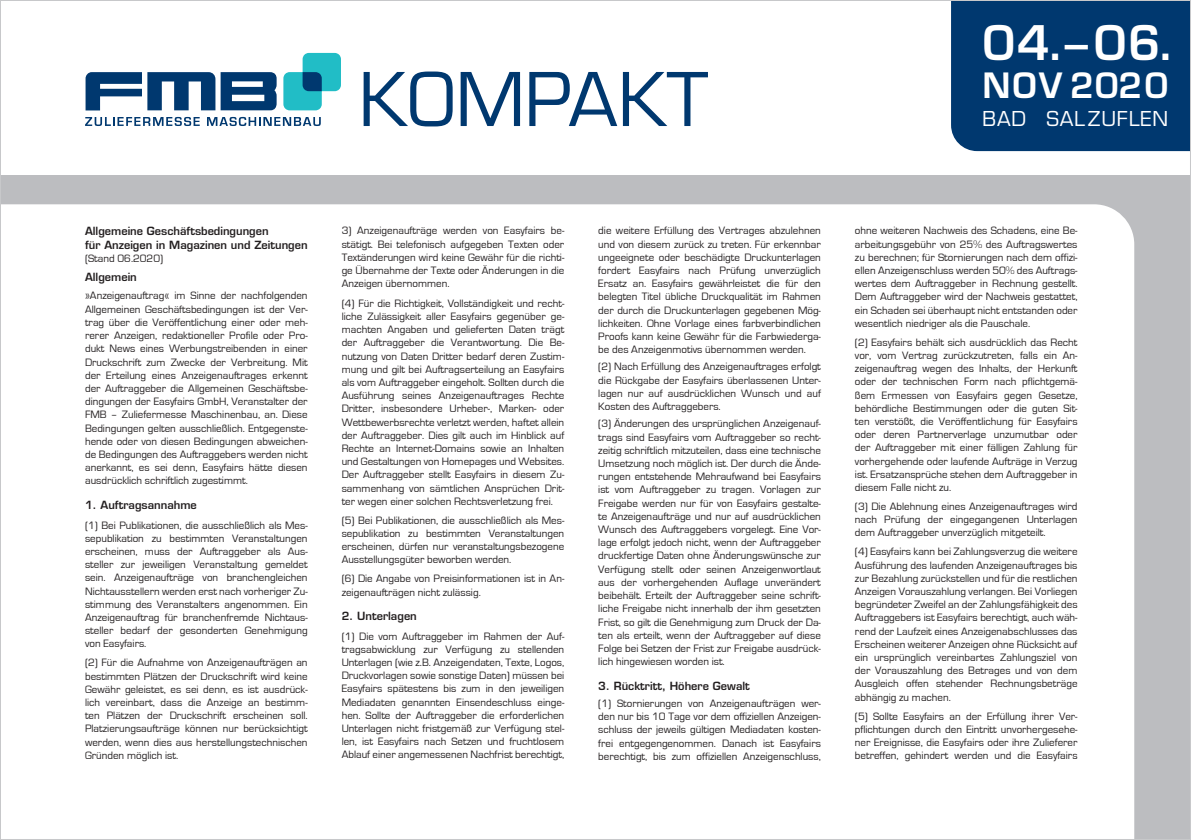
<style>
.page{position:relative;width:1191px;height:840px;background:#fff}
.page>*{position:absolute;margin:0;border:0;box-sizing:border-box;transform-origin:0 0}
.t1{font:72px "Eurostile LT Std";color:#00386f}
.t2{font:600 46.4px "Eurostile LT Std";color:#fff}
.t3{font:600 34px "Eurostile LT Std";letter-spacing:.05em;color:#fff}
.t4{font:20px "Eurostile LT Std";letter-spacing:.04em;color:#fff}
.t5{font:11px/13.2px "Eurostile";color:#231f20;text-align:justify}
.t6{font:600 11px/13.2px "Eurostile LT Std";color:#231f20}
</style>
<div class="page">
<div style="left:951px;top:2px;width:238px;height:149px;background:#00386f"></div>
<div style="left:0;top:176px;width:1191px;height:663px;background:#bcbdc0"></div>
<div style="left:2px;top:204px;width:1132px;height:633px;background:#fff"></div>
<svg style="left:283px;top:53px;width:58px;height:57px"></svg>
<svg style="left:86px;top:72px;width:129px;height:38px"></svg>
<svg style="left:221px;top:72px;width:56px;height:38px"></svg>
<svg style="left:85px;top:117px;width:115px;height:9px"></svg>
<svg style="left:207px;top:117px;width:114px;height:9px"></svg>
<h1 class="t1" style="left:358px;top:56px;width:351px">KOMPAKT</h1>
<h2 class="t2" style="left:982px;top:14px;width:194px">04.–06.</h2>
<h3 class="t3" style="left:982px;top:64px;width:187px">NOV 2020</h3>
<h3 class="t4" style="left:982px;top:107px;width:187px">BAD SALZUFLEN</h3>
<p class="t6" style="left:85px;top:224px;width:224px">Allgemeine Geschäftsbedingungen<br>für Anzeigen in Magazinen und Zeitungen</p>
<p class="t5" style="left:85px;top:251px;width:80px">(Stand 06.2020)</p>
<p class="t6" style="left:85px;top:270px;width:53px">Allgemein</p>
<p class="t5" style="left:85px;top:289px;width:224px">»Anzeigenauftrag« im Sinne der nachfolgenden Allgemeinen Geschäftsbedingungen ist der Ver&shy;trag über die Veröffentlichung einer oder meh&shy;rerer Anzeigen, redaktioneller Profile oder Pro&shy;dukt News eines Werbungstreibenden in einer Druckschrift zum Zwecke der Verbreitung. Mit der Erteilung eines Anzeigenauftrages erkennt der Auftraggeber die Allgemeinen Geschäftsbe&shy;dingungen der Easyfairs GmbH, Veranstalter der FMB – Zuliefermesse Maschinenbau, an. Diese Bedingungen gelten ausschließlich. Entgegenste&shy;hende oder von diesen Bedingungen abweichen&shy;de Bedingungen des Auftraggebers werden nicht anerkannt, es sei denn, Easyfairs hätte diesen ausdrücklich schriftlich zugestimmt.</p>
<p class="t6" style="left:85px;top:498px;width:113px">1. Auftragsannahme</p>
<p class="t5" style="left:85px;top:518px;width:224px">(1) Bei Publikationen, die ausschließlich als Mes&shy;sepublikation zu bestimmten Veranstaltungen erscheinen, muss der Auftraggeber als Aus&shy;steller zur jeweiligen Veranstaltung gemeldet sein. Anzeigenaufträge von branchengleichen Nichtausstellern werden erst nach vorheriger Zu&shy;stimmung des Veranstalters angenommen. Ein Anzeigenauftrag für branchenfremde Nichtaus&shy;steller bedarf der gesonderten Genehmigung von Easyfairs.</p>
<p class="t5" style="left:85px;top:656px;width:224px">(2) Für die Aufnahme von Anzeigenaufträgen an bestimmten Plätzen der Druckschrift wird keine Gewähr geleistet, es sei denn, es ist ausdrück&shy;lich vereinbart, dass die Anzeige an bestimm&shy;ten Plätzen der Druckschrift erscheinen soll.<br>Platzierungsaufträge können nur berücksichtigt werden, wenn dies aus herstellungstechnischen Gründen möglich ist.</p>
<p class="t5" style="left:342px;top:224px;width:224px">3) Anzeigenaufträge werden von Easyfairs be&shy;stätigt. Bei telefonisch aufgegeben Texten oder Textänderungen wird keine Gewähr für die richti&shy;ge Übernahme der Texte oder Änderungen in die Anzeigen übernommen.</p>
<p class="t5" style="left:342px;top:296px;width:224px">(4) Für die Richtigkeit, Vollständigkeit und recht&shy;liche Zulässigkeit aller Easyfairs gegenüber ge&shy;machten Angaben und gelieferten Daten trägt der Auftraggeber die Verantwortung. Die Be&shy;nutzung von Daten Dritter bedarf deren Zustim&shy;mung und gilt bei Auftragserteilung an Easyfairs als vom Auftraggeber eingeholt. Sollten durch die Ausführung seines Anzeigenauftrages Rechte Dritter, insbesondere Urheber-, Marken- oder Wettbewerbsrechte verletzt werden, haftet allein der Auftraggeber. Dies gilt auch im Hinblick auf Rechte an Internet-Domains sowie an Inhalten und Gestaltungen von Homepages und Websites.<br>Der Auftraggeber stellt Easyfairs in diesem Zu&shy;sammenhang von sämtlichen Ansprüchen Drit&shy;ter wegen einer solchen Rechtsverletzung frei.</p>
<p class="t5" style="left:342px;top:513px;width:224px">(5) Bei Publikationen, die ausschließlich als Mes&shy;sepublikation zu bestimmten Veranstaltungen erscheinen, dürfen nur veranstaltungsbezogene Ausstellungsgüter beworben werden.</p>
<p class="t5" style="left:342px;top:572px;width:224px">(6) Die Angabe von Preisinformationen ist in An&shy;zeigenaufträgen nicht zulässig.</p>
<p class="t6" style="left:342px;top:609px;width:77px">2. Unterlagen</p>
<p class="t5" style="left:342px;top:629px;width:224px">(1) Die vom Auftraggeber im Rahmen der Auf&shy;tragsabwicklung zur Verfügung zu stellenden Unterlagen (wie z.B. Anzeigendaten, Texte, Logos, Druckvorlagen sowie sonstige Daten) müssen bei Easyfairs spätestens bis zum in den jeweiligen Mediadaten genannten Einsendeschluss einge&shy;hen. Sollte der Auftraggeber die erforderlichen Unterlagen nicht fristgemäß zur Verfügung stel&shy;len, ist Easyfairs nach Setzen und fruchtlosem Ablauf einer angemessenen Nachfrist berechtigt,</p>
<p class="t5" style="left:598px;top:224px;width:224px">die weitere Erfüllung des Vertrages abzulehnen und von diesem zurück zu treten. Für erkennbar ungeeignete oder beschädigte Druckunterlagen fordert Easyfairs nach Prüfung unverzüglich Ersatz an. Easyfairs gewährleistet die für den belegten Titel übliche Druckqualität im Rahmen der durch die Druckunterlagen gegebenen Mög&shy;lichkeiten. Ohne Vorlage eines farbverbindlichen Proofs kann keine Gewähr für die Farbwiederga&shy;be des Anzeigenmotivs übernommen werden.</p>
<p class="t5" style="left:598px;top:360px;width:224px">(2) Nach Erfüllung des Anzeigenauftrages erfolgt die Rückgabe der Easyfairs überlassenen Unter&shy;lagen nur auf ausdrücklichen Wunsch und auf Kosten des Auftraggebers.</p>
<p class="t5" style="left:598px;top:417px;width:224px">(3) Änderungen des ursprünglichen Anzeigenauf&shy;trags sind Easyfairs vom Auftraggeber so recht&shy;zeitig schriftlich mitzuteilen, dass eine technische Umsetzung noch möglich ist. Der durch die Ände&shy;rungen entstehende Mehraufwand bei Easyfairs ist vom Auftraggeber zu tragen. Vorlagen zur Freigabe werden nur für von Easyfairs gestalte&shy;te Anzeigenaufträge und nur auf ausdrücklichen Wunsch des Auftraggebers vorgelegt. Eine Vor&shy;lage erfolgt jedoch nicht, wenn der Auftraggeber druckfertige Daten ohne Änderungswünsche zur Verfügung stellt oder seinen Anzeigenwortlaut aus der vorhergehenden Auflage unverändert beibehält. Erteilt der Auftraggeber seine schrift&shy;liche Freigabe nicht innerhalb der ihm gesetzten Frist, so gilt die Genehmigung zum Druck der Da&shy;ten als erteilt, wenn der Auftraggeber auf diese Folge bei Setzen der Frist zur Freigabe ausdrück&shy;lich hingewiesen worden ist.</p>
<p class="t6" style="left:598px;top:678px;width:153px">3. Rücktritt, Höhere Gewalt</p>
<p class="t5" style="left:598px;top:696px;width:224px">(1) Stornierungen von Anzeigenaufträgen wer&shy;den nur bis 10 Tage vor dem offiziellen Anzeigen&shy;schluss der jeweils gültigen Mediadaten kosten&shy;frei entgegengenommen. Danach ist Easyfairs berechtigt, bis zum offiziellen Anzeigenschluss,</p>
<p class="t5" style="left:855px;top:224px;width:224px">ohne weiteren Nachweis des Schadens, eine Be&shy;arbeitungsgebühr von 25% des Auftragswertes zu berechnen; für Stornierungen nach dem offizi&shy;ellen Anzeigenschluss werden 50% des Auftrags&shy;wertes dem Auftraggeber in Rechnung gestellt.<br>Dem Auftraggeber wird der Nachweis gestattet, ein Schaden sei überhaupt nicht entstanden oder wesentlich niedriger als die Pauschale.</p>
<p class="t5" style="left:855px;top:335px;width:224px">(2) Easyfairs behält sich ausdrücklich das Recht vor, vom Vertrag zurückzutreten, falls ein An&shy;zeigenauftrag wegen des Inhalts, der Herkunft oder der technischen Form nach pflichtgemä&shy;ßem Ermessen von Easyfairs gegen Gesetze, behördliche Bestimmungen oder die guten Sit&shy;ten verstößt, die Veröffentlichung für Easyfairs oder deren Partnerverlage unzumutbar oder der Auftraggeber mit einer fälligen Zahlung für vorhergehende oder laufende Aufträge in Verzug ist. Ersatzansprüche stehen dem Auftraggeber in diesem Falle nicht zu.</p>
<p class="t5" style="left:855px;top:499px;width:224px">(3) Die Ablehnung eines Anzeigenauftrages wird nach Prüfung der eingegangenen Unterlagen dem Auftraggeber unverzüglich mitgeteilt.</p>
<p class="t5" style="left:855px;top:545px;width:224px">(4) Easyfairs kann bei Zahlungsverzug die weitere Ausführung des laufenden Anzeigenauftrages bis zur Bezahlung zurückstellen und für die restlichen Anzeigen Vorauszahlung verlangen. Bei Vorliegen begründeter Zweifel an der Zahlungsfähigkeit des Auftraggebers ist Easyfairs berechtigt, auch wäh&shy;rend der Laufzeit eines Anzeigenabschlusses das Erscheinen weiterer Anzeigen ohne Rücksicht auf ein ursprünglich vereinbartes Zahlungsziel von der Vorauszahlung des Betrages und von dem Ausgleich offen stehender Rechnungsbeträge abhängig zu machen.</p>
<p class="t5" style="left:855px;top:709px;width:224px">(5) Sollte Easyfairs an der Erfüllung ihrer Ver&shy;pflichtungen durch den Eintritt unvorhergesehe&shy;ner Ereignisse, die Easyfairs oder ihre Zulieferer betreffen, gehindert werden und die Easyfairs</p>
</div>
